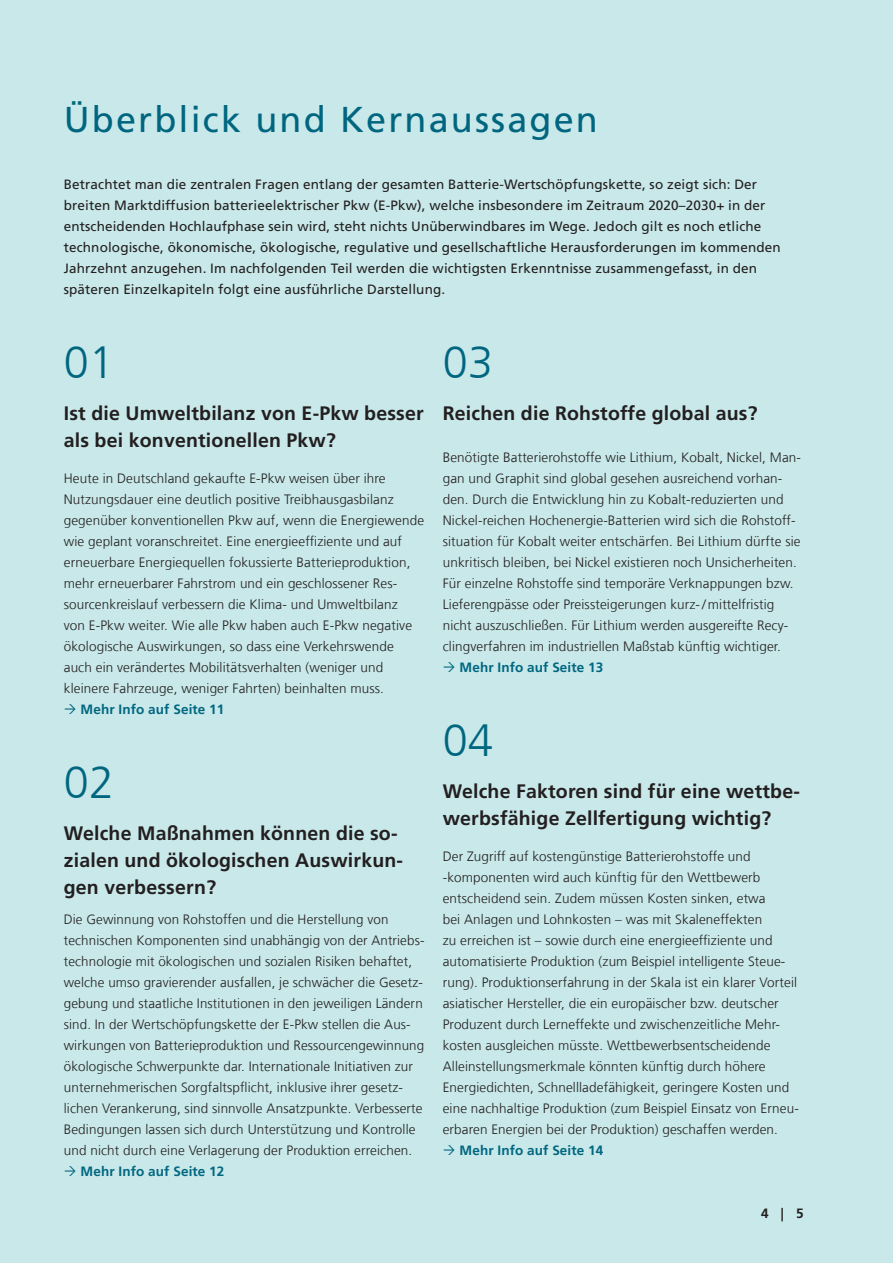
<style>
.page{position:relative;width:893px;height:1263px;background:#c8e8e9}
.page>*{position:absolute;margin:0;border:0;box-sizing:border-box;transform-origin:0 0}
.Zahlen_Überblick{font:300 45px "Frutiger LT Com";letter-spacing:.01em;color:#006680}
._01_Headline_Frutige{font:36px "Frutiger LT Com";letter-spacing:.06em;color:#006680}
.Fragen{font:700 19.5px/27px "Frutiger LT Com";letter-spacing:.01em;color:#231f20}
.Fließtext_ohne_Absta{font:300 13.5px/21px "Frutiger LT Com";letter-spacing:.01em;color:#231f20}
.Teaser{font:13.5px/21px "Frutiger LT Com";letter-spacing:.01em;color:#231f20}
.Mehr_Info{font:700 13.5px "Frutiger LT Com";letter-spacing:.01em;color:#006680}
.t1{font:700 13.5px "Frutiger LT Com";color:#231f20}
</style>
<div class="page">
<p class="_01_Headline_Frutige" style="left:64px;top:98px;width:536px">Überblick und Kernaussagen</p>
<p class="Teaser" style="left:64px;top:173px;width:718px">Betrachtet man die zentralen Fragen entlang der gesamten Batterie-Wertschöpfungskette, so zeigt sich: Der breiten Marktdiffusion batterieelektrischer Pkw (E-Pkw), welche insbesondere im Zeitraum 2020–2030+ in der entscheidenden Hochlaufphase sein wird, steht nichts Unüberwindbares im Wege. Jedoch gilt es noch etliche technologische, ökonomische, ökologische, regulative und gesellschaftliche Herausforderungen im kommenden Jahrzehnt anzugehen. Im nachfolgenden Teil werden die wichtigsten Erkenntnisse zusammengefasst, in den späteren Einzelkapiteln folgt eine ausführliche Darstellung.</p>
<p class="Zahlen_Überblick" style="left:64px;top:336px;width:52px">01</p>
<p class="Fragen" style="left:64px;top:399px;width:361px">Ist die Umweltbilanz von E-Pkw besser als bei konventionellen Pkw?</p>
<p class="Fließtext_ohne_Absta" style="left:64px;top:468px;width:362px">Heute in Deutschland gekaufte E-Pkw weisen über ihre Nutzungsdauer eine deutlich positive Treibhausgasbilanz gegenüber konventionellen Pkw auf, wenn die Energiewende wie geplant voranschreitet. Eine energieeffiziente und auf erneuerbare Energiequellen fokussierte Batterieproduktion, mehr erneuerbarer Fahrstrom und ein geschlossener Res&shy;sourcenkreislauf verbessern die Klima- und Umweltbilanz<br>von E-Pkw weiter. Wie alle Pkw haben auch E-Pkw negative ökologische Auswirkungen, so dass eine Verkehrswende auch ein verändertes Mobilitätsverhalten (weniger und kleinere Fahrzeuge, weniger Fahrten) beinhalten muss.</p>
<p class="Mehr_Info" style="left:81px;top:701px;width:145px">Mehr Info auf Seite 11</p>
<p class="Zahlen_Überblick" style="left:64px;top:756px;width:52px">02</p>
<p class="Fragen" style="left:64px;top:819px;width:341px">Welche Maßnahmen können die so&shy;zialen und ökologischen Auswirkun&shy;gen verbessern?</p>
<p class="Fließtext_ohne_Absta" style="left:64px;top:909px;width:362px">Die Gewinnung von Rohstoffen und die Herstellung von technischen Komponenten sind unabhängig von der Antriebs&shy;technologie mit ökologischen und sozialen Risiken behaftet, welche umso gravierender ausfallen, je schwächer die Gesetz&shy;gebung und staatliche Institutionen in den jeweiligen Ländern sind. In der Wertschöpfungskette der E-Pkw stellen die Aus&shy;wirkungen von Batterieproduktion und Ressourcengewinnung ökologische Schwerpunkte dar. Internationale Initiativen zur unternehmerischen Sorgfaltspflicht, inklusive ihrer gesetz&shy;lichen Verankerung, sind sinnvolle Ansatzpunkte. Verbesserte Bedingungen lassen sich durch Unterstützung und Kontrolle und nicht durch eine Verlagerung der Produktion erreichen.</p>
<p class="Mehr_Info" style="left:81px;top:1163px;width:145px">Mehr Info auf Seite 12</p>
<p class="Zahlen_Überblick" style="left:443px;top:336px;width:52px">03</p>
<p class="Fragen" style="left:443px;top:399px;width:316px">Reichen die Rohstoffe global aus?</p>
<p class="Fließtext_ohne_Absta" style="left:443px;top:447px;width:360px">Benötigte Batterierohstoffe wie Lithium, Kobalt, Nickel, Man&shy;gan und Graphit sind global gesehen ausreichend vorhan&shy;den. Durch die Entwicklung hin zu Kobalt-reduzierten und Nickel-reichen Hochenergie-Batterien wird sich die Rohstoff&shy;situation für Kobalt weiter entschärfen. Bei Lithium dürfte sie unkritisch bleiben, bei Nickel existieren noch Unsicherheiten.<br>Für einzelne Rohstoffe sind temporäre Verknappungen bzw.<br>Lieferengpässe oder Preissteigerungen kurz-/ mittelfristig nicht auszuschließen. Für Lithium werden ausgereifte Recy&shy;clingverfahren im industriellen Maßstab künftig wichtiger.</p>
<p class="Mehr_Info" style="left:459px;top:659px;width:145px">Mehr Info auf Seite 13</p>
<p class="Zahlen_Überblick" style="left:443px;top:714px;width:52px">04</p>
<p class="Fragen" style="left:443px;top:777px;width:359px">Welche Faktoren sind für eine wettbe&shy;werbsfähige Zellfertigung wichtig?</p>
<p class="Fließtext_ohne_Absta" style="left:443px;top:846px;width:358px">Der Zugriff auf kostengünstige Batterierohstoffe und -komponenten wird auch künftig für den Wettbewerb entscheidend sein. Zudem müssen Kosten sinken, etwa<br>bei Anlagen und Lohnkosten – was mit Skaleneffekten<br>zu erreichen ist – sowie durch eine energieeffiziente und automatisierte Produktion (zum Beispiel intelligente Steue&shy;rung). Produktionserfahrung in der Skala ist ein klarer Vorteil asiatischer Hersteller, die ein europäischer bzw. deutscher Produzent durch Lerneffekte und zwischenzeitliche Mehr&shy;kosten ausgleichen müsste. Wettbewerbsentscheidende Alleinstellungsmerkmale könnten künftig durch höhere Energiedichten, Schnellladefähigkeit, geringere Kosten und eine nachhaltige Produktion (zum Beispiel Einsatz von Erneu&shy;erbaren Energien bei der Produktion) geschaffen werden.</p>
<p class="Mehr_Info" style="left:459px;top:1142px;width:145px">Mehr Info auf Seite 14</p>
<p class="t1" style="left:761px;top:1205px;width:44px">4 | 5</p>
</div>
